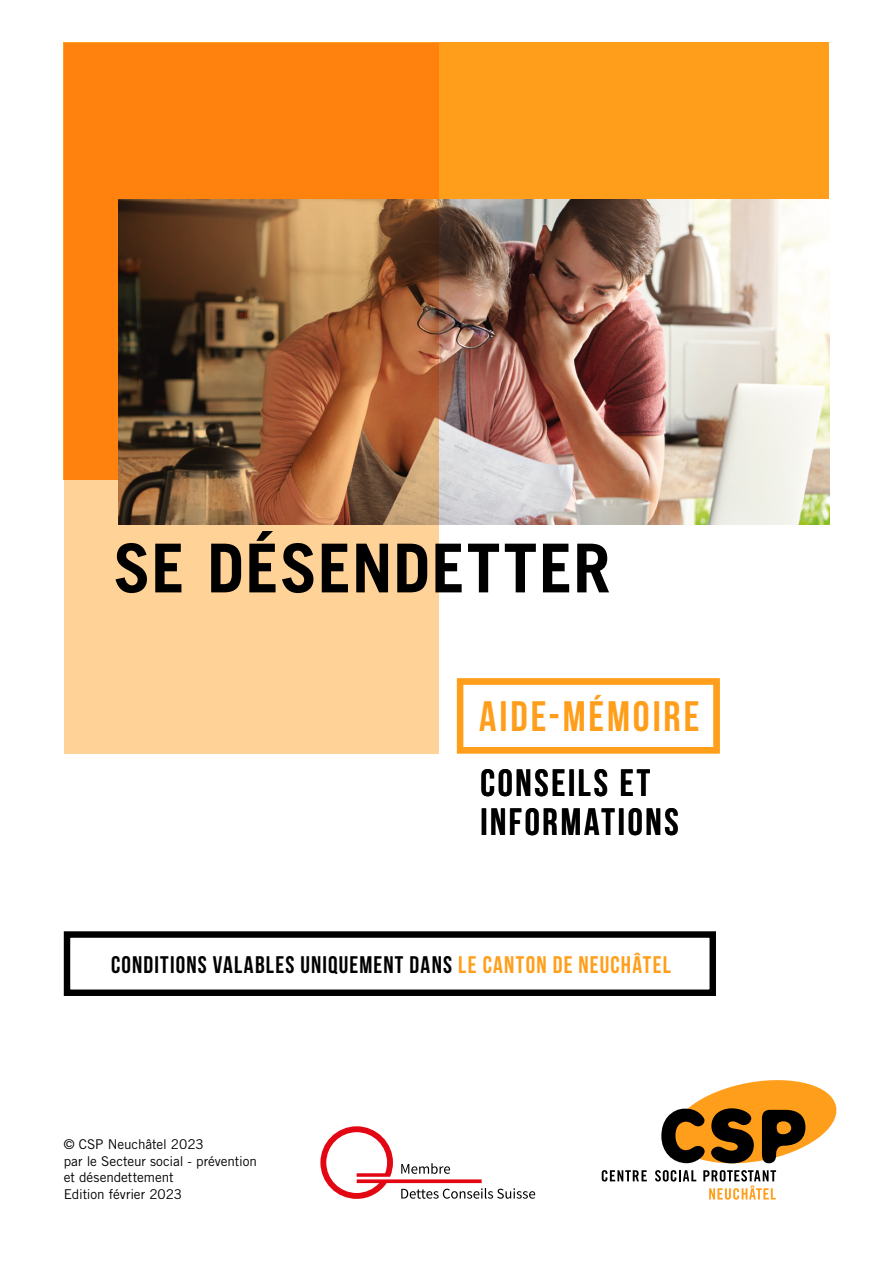
<style>
.page{position:relative;width:893px;height:1263px;background:#fff}
.page>*{position:absolute;margin:0;border:0;box-sizing:border-box;transform-origin:0 0}
.t1{font:700 67.5px "Trade Gothic LT Std";letter-spacing:.01em;color:#000}
.t2{font:700 42.6px "Bebas Neue";letter-spacing:.07em;color:#ff9e1a}
.t3{font:700 37.95px/39px "Bebas Neue";letter-spacing:.07em;color:#000}
.t4{font:700 24px "Bebas Neue";letter-spacing:.05em;color:#000}
.t5{font:13.5px/16.5px "Trade Gothic LT Std";letter-spacing:-.005em;color:#000}
.s1{color:#ff9e1a}
</style>
<div class="page">
<svg style="left:63px;top:931px;width:653px;height:65px"></svg>
<svg style="left:602px;top:1170px;width:45px;height:11px"></svg>
<svg style="left:655px;top:1080px;width:182px;height:120px"></svg>
<svg style="left:320px;top:1126px;width:215px;height:73px"></svg>
<div style="left:64px;top:43px;width:765px;height:437px;background:#ff9e1a"></div>
<img style="left:438px;top:199px;width:391px;height:326px">
<svg style="left:456px;top:678px;width:264px;height:76px"></svg>
<svg style="left:64px;top:43px;width:374px;height:710px;background:#d18d4b"></svg>
<h1 class="t1" style="left:113px;top:527px;width:499px">SE DÉSENDETTER</h1>
<h2 class="t2" style="left:479px;top:693px;width:222px">AIDE-MÉMOIRE</h2>
<h3 class="t3" style="left:480px;top:763px;width:200px">CONSEILS ET<br>INFORMATIONS</h3>
<h3 class="t4" style="left:111px;top:951px;width:561px">CONDITIONS VALABLES UNIQUEMENT DANS <span class="s1">LE CANTON DE NEUCHÂTEL</span></h3>
<p class="t5" style="left:64px;top:1136px;width:195px">© CSP Neuchâtel 2023<br>par le Secteur social - prévention et désendettement<br>Edition février 2023</p>
</div>
